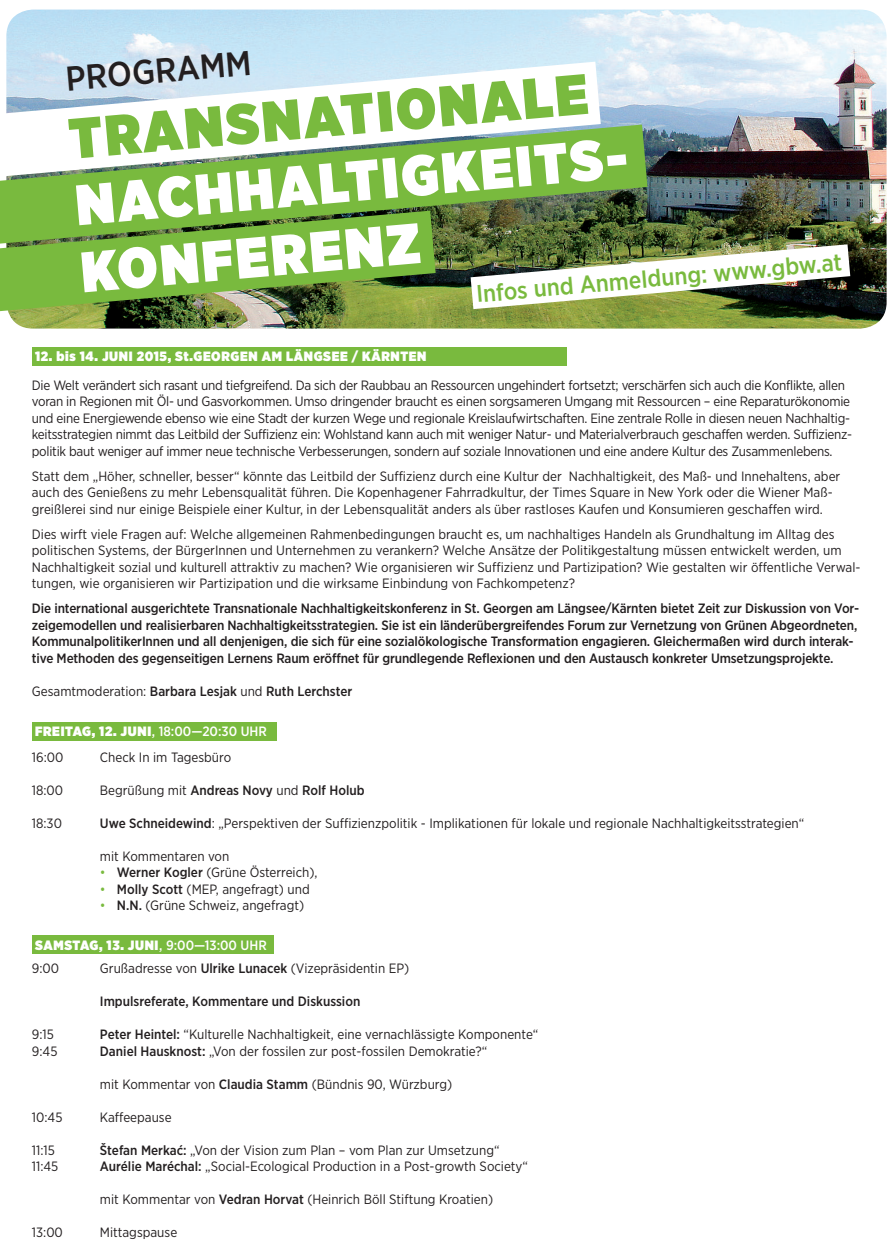
<style>
.page{position:relative;width:893px;height:1259px;background:#fff}
.page>*{position:absolute;margin:0;border:0;box-sizing:border-box;transform-origin:0 0}
.t1{font:900 57px "Gotham Narrow";color:#fff}
.t2{font:900 57px "Gotham Narrow";color:#79ba3e}
.t3{font:500 34.5px "Gotham Narrow";color:#231f20}
.t4{font:500 24px "Gotham Narrow";color:#79ba3e}
.t5{font:13.5px/16.5px "Gotham Narrow";color:#231f20}
.t6{font:13.5px/16.5px "Gotham Narrow";letter-spacing:-.02em;color:#231f20}
.t7{font:500 13.5px/16.5px "Gotham Narrow";letter-spacing:-.01em;color:#231f20}
.t8{font:900 13.5px "Gotham Narrow";letter-spacing:.05em;color:#fff}
.s1{font-weight:400}
.s2{font-weight:500}
.s3{color:#79ba3e}
</style>
<div class="page">
<div style="left:32px;top:722px;width:244px;height:19px;background:#79ba3e"></div>
<div style="left:32px;top:347px;width:535px;height:19px;background:#79ba3e"></div>
<div style="left:32px;top:935px;width:241px;height:19px;background:#79ba3e"></div>
<img style="left:6px;top:10px;width:881px;height:318px">
<svg style="left:6px;top:62px;width:595px;height:63px"></svg>
<svg style="left:0;top:125px;width:647px;height:119px;fill:#79ba3e"></svg>
<svg style="left:0;top:211px;width:436px;height:100px"></svg>
<img style="left:471px;top:244px;width:379px;height:65px">
<h2 class="t3" style="left:64px;top:57px;width:188px;rotate:-5deg">PROGRAMM</h2>
<h1 class="t2" style="left:66px;top:100px;width:522px;rotate:-5deg">TRANSNATIONALE</h1>
<h1 class="t1" style="left:72px;top:167px;width:562px;rotate:-5deg">NACHHALTIGKEITS-</h1>
<h1 class="t1" style="left:78px;top:234px;width:342px;rotate:-5deg">KONFERENZ</h1>
<h3 class="t4" style="left:475px;top:279px;width:368px;rotate:-5deg">Infos und Anmeldung: www.gbw.at</h3>
<p class="t8" style="left:35px;top:347px;width:393px">12. bis 14. JUNI 2015, St.GEORGEN AM LÄNGSEE / KÄRNTEN</p>
<p class="t6" style="left:32px;top:377px;width:822px">Die Welt verändert sich rasant und tiefgreifend. Da sich der Raubbau an Ressourcen ungehindert fortsetzt; verschärfen sich auch die Konflikte, allen voran in Regionen mit Öl- und Gasvorkommen. Umso dringender braucht es einen sorgsameren Umgang mit Ressourcen – eine Reparaturökonomie und eine Energiewende ebenso wie eine Stadt der kurzen Wege und regionale Kreislaufwirtschaften. Eine zentrale Rolle in diesen neuen Nachhaltig&shy;keitsstrategien nimmt das Leitbild der Suffizienz ein: Wohlstand kann auch mit weniger Natur- und Materialverbrauch geschaffen werden. Suffizienz&shy;politik baut weniger auf immer neue technische Verbesserungen, sondern auf soziale Innovationen und eine andere Kultur des Zusammenlebens.</p>
<p class="t5" style="left:32px;top:468px;width:810px">Statt dem „Höher, schneller, besser“ könnte das Leitbild der Suffizienz durch eine Kultur der Nachhaltigkeit, des Maß- und Innehaltens, aber auch des Genießens zu mehr Lebensqualität führen. Die Kopenhagener Fahrradkultur, der Times Square in New York oder die Wiener Maß&shy;greißlerei sind nur einige Beispiele einer Kultur, in der Lebensqualität anders als über rastloses Kaufen und Konsumieren geschaffen wird.</p>
<p class="t5" style="left:32px;top:526px;width:830px">Dies wirft viele Fragen auf: Welche allgemeinen Rahmenbedingungen braucht es, um nachhaltiges Handeln als Grundhaltung im Alltag des politischen Systems, der BürgerInnen und Unternehmen zu verankern? Welche Ansätze der Politikgestaltung müssen entwickelt werden, um Nachhaltigkeit sozial und kulturell attraktiv zu machen? Wie organisieren wir Suffizienz und Partizipation? Wie gestalten wir öffentliche Verwal&shy;tungen, wie organisieren wir Partizipation und die wirksame Einbindung von Fachkompetenz?</p>
<p class="t7" style="left:32px;top:600px;width:829px">Die international ausgerichtete Transnationale Nachhaltigkeitskonferenz in St. Georgen am Längsee/Kärnten bietet Zeit zur Diskussion von Vor&shy;zeigemodellen und realisierbaren Nachhaltigkeitsstrategien. Sie ist ein länderübergreifendes Forum zur Vernetzung von Grünen Abgeordneten, KommunalpolitikerInnen und all denjenigen, die sich für eine sozialökologische Transformation engagieren. Gleichermaßen wird durch interak&shy;tive Methoden des gegenseitigen Lernens Raum eröffnet für grundlegende Reflexionen und den Austausch konkreter Umsetzungsprojekte.</p>
<p class="t7" style="left:32px;top:683px;width:322px"><span class="s1">Gesamtmoderation:</span> Barbara Lesjak <span class="s1">und</span> Ruth Lerchster</p>
<p class="t8" style="left:35px;top:722px;width:233px">FREITAG, 12. JUNI<span class="s2">, 18:00—20:30 UHR</span></p>
<p class="t5" style="left:32px;top:748px;width:33px">16:00</p>
<p class="t5" style="left:100px;top:748px;width:133px">Check In im Tagesbüro</p>
<p class="t5" style="left:32px;top:781px;width:33px">18:00</p>
<p class="t7" style="left:100px;top:782px;width:266px"><span class="s1">Begrüßung mit</span> Andreas Novy <span class="s1">und</span> Rolf Holub</p>
<p class="t5" style="left:32px;top:814px;width:32px">18:30</p>
<p class="t5" style="left:100px;top:814px;width:706px"><span class="s2">Uwe Schneidewind</span>: „Perspektiven der Suffizienzpolitik - Implikationen für lokale und regionale Nachhaltigkeitsstrategien“</p>
<p class="t5" style="left:100px;top:847px;width:131px">mit Kommentaren von</p>
<p class="t5" style="left:100px;top:864px;width:219px"><span class="s3">•</span> <span class="s2">Werner Kogler</span> (Grüne Österreich),</p>
<p class="t5" style="left:100px;top:880px;width:211px"><span class="s3">•</span> <span class="s2">Molly Scott</span> (MEP, angefragt) und</p>
<p class="t5" style="left:100px;top:897px;width:206px"><span class="s3">•</span> <span class="s2">N.N.</span> (Grüne Schweiz, angefragt)</p>
<p class="t8" style="left:35px;top:935px;width:233px">SAMSTAG, 13. JUNI<span class="s2">, 9:00—13:00 UHR</span></p>
<p class="t5" style="left:32px;top:960px;width:29px">9:00</p>
<p class="t5" style="left:100px;top:960px;width:311px">Grußadresse von <span class="s2">Ulrike Lunacek</span> (Vizepräsidentin EP)</p>
<p class="t7" style="left:100px;top:993px;width:262px">Impulsreferate, Kommentare und Diskussion</p>
<p class="t5" style="left:32px;top:1026px;width:24px">9:15</p>
<p class="t5" style="left:100px;top:1026px;width:440px"><span class="s2">Peter Heintel:</span> “Kulturelle Nachhaltigkeit, eine vernachlässigte Komponente“</p>
<p class="t5" style="left:32px;top:1042px;width:27px">9:45</p>
<p class="t5" style="left:100px;top:1042px;width:389px"><span class="s2">Daniel Hausknost:</span> „Von der fossilen zur post-fossilen Demokratie?“</p>
<p class="t5" style="left:100px;top:1075px;width:354px">mit Kommentar von <span class="s2">Claudia Stamm</span> (Bündnis 90, Würzburg)</p>
<p class="t5" style="left:32px;top:1108px;width:32px">10:45</p>
<p class="t5" style="left:100px;top:1108px;width:73px">Kaffeepause</p>
<p class="t5" style="left:32px;top:1141px;width:25px">11:15</p>
<p class="t5" style="left:100px;top:1141px;width:401px"><span class="s2">Štefan Merkać:</span> „Von der Vision zum Plan – vom Plan zur Umsetzung“</p>
<p class="t5" style="left:32px;top:1158px;width:28px">11:45</p>
<p class="t5" style="left:100px;top:1158px;width:430px"><span class="s2">Aurélie Maréchal:</span> „Social-Ecological Production in a Post-growth Society“</p>
<p class="t5" style="left:100px;top:1191px;width:395px">mit Kommentar von <span class="s2">Vedran Horvat</span> (Heinrich Böll Stiftung Kroatien)</p>
<p class="t5" style="left:32px;top:1224px;width:33px">13:00</p>
<p class="t5" style="left:100px;top:1224px;width:79px">Mittagspause</p>
</div>
